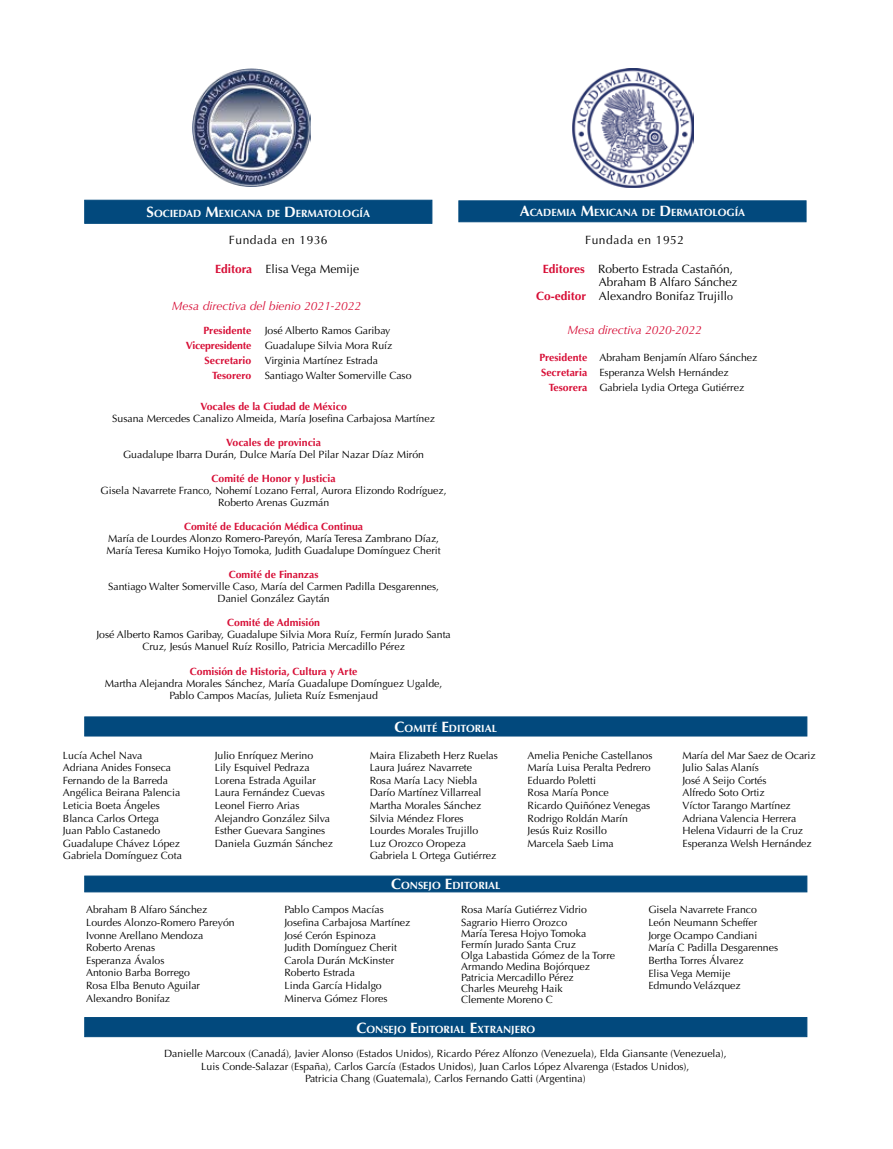
<style>
.page{position:relative;width:893px;height:1149px;background:#fff}
.page>*{position:absolute;margin:0;border:0;box-sizing:border-box;transform-origin:0 0}
.t1{font:12px "Optima";color:#000}
.t2{font:italic 12px "Optima";color:#d70e36}
.t3{font:12px "Optima";letter-spacing:.05em;color:#000}
.t4{font:10.5px/12.6px "Optima";color:#000}
.t5{font:700 10.5px/15px "Optima";color:#d70e36;text-align:right}
.t6{font:700 10.5px "Optima";color:#fff}
.s1{font-size:15px}
.s2{font-weight:700;color:#d70e36}
.s3{font-size:10.5px}
</style>
<div class="page">
<div style="left:84px;top:200px;width:348px;height:24px;background:#02497d;border:1px solid #02497d"></div>
<div style="left:458px;top:200px;width:348px;height:22px;background:#02497d;border:1px solid #02497d"></div>
<div style="left:84px;top:716px;width:723px;height:20px;background:#02497d;border:1px solid #02497d"></div>
<div style="left:84px;top:875px;width:723px;height:17px;background:#02497d;border:1px solid #02497d"></div>
<div style="left:84px;top:1016px;width:723px;height:20px;background:#02497d;border:1px solid #02497d"></div>
<img style="left:192px;top:68px;width:118px;height:118px">
<img style="left:572px;top:68px;width:121px;height:119px">
<p class="t6" style="left:147px;top:207px;width:225px"><span class="s1">S</span>OCIEDAD <span class="s1">M</span>EXICANA DE <span class="s1">D</span> ERMATOLOGÍA</p>
<p class="t6" style="left:520px;top:206px;width:227px"><span class="s1">A</span>CADEMIA <span class="s1">M</span>EXICANA DE <span class="s1">D</span> ERMATOLOGÍA</p>
<p class="t3" style="left:229px;top:233px;width:100px">Fundada en 1936</p>
<p class="t1" style="left:215px;top:261px;width:146px"><span class="s2">Editora</span> Elisa Vega Memije</p>
<p class="t3" style="left:585px;top:233px;width:101px">Fundada en 1952</p>
<p class="t1" style="left:543px;top:261px;width:192px"><span class="s2">Editores</span> Roberto Estrada Castañón,</p>
<p class="t1" style="left:599px;top:275px;width:140px">Abraham B Alfaro Sánchez</p>
<p class="t1" style="left:536px;top:288px;width:199px"><span class="s2">Co-editor</span> Alexandro Bonifaz Trujill<span class="s3">o</span></p>
<p class="t2" style="left:172px;top:299px;width:191px">Mesa directiva del bienio 2021-2022</p>
<p class="t5" style="left:186px;top:323px;width:67px">Presidente<br>Vicepresidente<br>Secretario<br>Tesorero</p>
<p class="t4" style="left:265px;top:323px;width:148px;line-height:15px">José Alberto Ramos Garibay<br>Guadalupe Silvia Mora Ruíz<br>Virginia Martínez Estrada<br>Santiago Walter Somerville Caso</p>
<p class="t5" style="left:200px;top:399px;width:148px">Vocales de la Ciudad de México</p>
<p class="t4" style="left:112px;top:412px;width:324px">Susana Mercedes Canalizo Almeida, María Josefina Carbajosa Martínez</p>
<p class="t5" style="left:226px;top:435px;width:97px">Vocales de provincia</p>
<p class="t4" style="left:123px;top:448px;width:302px">Guadalupe Ibarra Durán, Dulce María Del Pilar Nazar Díaz Mirón</p>
<p class="t5" style="left:212px;top:471px;width:126px">Comité de Honor y Justicia</p>
<p class="t4" style="left:101px;top:485px;width:347px;line-height:12px;text-align:center">Gisela Navarrete Franco, Nohemí Lozano Ferral, Aurora Elizondo Rodríguez,<br>Roberto Arenas Guzmán</p>
<p class="t5" style="left:184px;top:519px;width:181px">Comité de Educación Médica Continua</p>
<p class="t4" style="left:107px;top:533px;width:336px;line-height:12px">María de Lourdes Alonzo Romero-Pareyón, María Teresa Zambrano Díaz,<br>María Teresa Kumiko Hojyo Tomoka, Judith Guadalupe Domínguez Cherit</p>
<p class="t5" style="left:229px;top:567px;width:91px">Comité de Finanzas</p>
<p class="t4" style="left:108px;top:581px;width:332px;line-height:12px;text-align:center">Santiago Walter Somerville Caso, María del Carmen Padilla Desgarennes,<br>Daniel González Gaytán</p>
<p class="t5" style="left:227px;top:615px;width:94px">Comité de Admisión</p>
<p class="t4" style="left:96px;top:629px;width:356px;line-height:12px;text-align:center">José Alberto Ramos Garibay, Guadalupe Silvia Mora Ruíz, Fermín Jurado Santa<br>Cruz, Jesús Manuel Ruíz Rosillo, Patricia Mercadillo Pérez</p>
<p class="t5" style="left:190px;top:663px;width:169px">Comisión de Historia, Cultura y Arte</p>
<p class="t4" style="left:105px;top:677px;width:339px;line-height:12px;text-align:center">Martha Alejandra Morales Sánchez, María Guadalupe Domínguez Ugalde,<br>Pablo Campos Macías, Julieta Ruíz Esmenjaud</p>
<p class="t6" style="left:395px;top:722px;width:104px"><span class="s1">C</span>OMITÉ <span class="s1">E</span> DITORIAL</p>
<p class="t4" style="left:63px;top:748px;width:121px">Lucía Achel Nava<br>Adriana Anides Fonseca<br>Fernando de la Barreda<br>Angélica Beirana Palencia<br>Leticia Boeta Ángeles<br>Blanca Carlos Ortega<br>Juan Pablo Castanedo<br>Guadalupe Chávez López<br>Gabriela Domínguez Cota</p>
<p class="t4" style="left:370px;top:748px;width:130px">Maira Elizabeth Herz Ruelas<br>Laura Juárez Navarrete<br>Rosa María Lacy Niebla<br>Darío Martínez Villarreal<br>Martha Morales Sánchez<br>Silvia Méndez Flores<br>Lourdes Morales Trujillo<br>Luz Orozco Oropeza<br>Gabriela L Ortega Gutiérrez</p>
<p class="t4" style="left:215px;top:748px;width:120px">Julio Enríquez Merino<br>Lily Esquivel Pedraza<br>Lorena Estrada Aguilar<br>Laura Fernández Cuevas<br>Leonel Fierro Arias<br>Alejandro González Silva<br>Esther Guevara Sangines<br>Daniela Guzmán Sánchez</p>
<p class="t6" style="left:391px;top:878px;width:111px"><span class="s1">C</span>ONSEJO <span class="s1">E</span> DITORIAL</p>
<p class="t2" style="left:567px;top:323px;width:136px">Mesa directiva 2020-2022</p>
<p class="t5" style="left:539px;top:350px;width:49px">Presidente<br>Secretaria<br>Tesorera</p>
<p class="t4" style="left:599px;top:350px;width:160px;line-height:15px">Abraham Benjamín Alfaro Sánchez<br>Esperanza Welsh Hernández<br>Gabriela Lydia Ortega Gutiérrez</p>
<p class="t4" style="left:528px;top:748px;width:126px">Amelia Peniche Castellanos<br>María Luisa Peralta Pedrero<br>Eduardo Poletti<br>Rosa María Ponce<br>Ricardo Quiñónez Venegas<br>Rodrigo Roldán Marín<br>Jesús Ruiz Rosillo<br>Marcela Saeb Lima</p>
<p class="t4" style="left:682px;top:748px;width:135px">María del Mar Saez de Ocariz<br>Julio Salas Alanís<br>José A Seijo Cortés<br>Alfredo Soto Ortiz<br>Víctor Tarango Martínez<br>Adriana Valencia Herrera<br>Helena Vidaurri de la Cruz<br>Esperanza Welsh Hernández</p>
<p class="t4" style="left:86px;top:903px;width:150px">Abraham B Alfaro Sánchez<br>Lourdes Alonzo-Romero Pareyón<br>Ivonne Arellano Mendoza<br>Roberto Arenas<br>Esperanza Ávalos<br>Antonio Barba Borrego<br>Rosa Elba Benuto Aguilar<br>Alexandro Bonifaz</p>
<p class="t4" style="left:284px;top:903px;width:127px">Pablo Campos Macías<br>Josefina Carbajosa Martínez<br>José Cerón Espinoza<br>Judith Domínguez Cherit<br>Carola Durán McKinster<br>Roberto Estrada<br>Linda García Hidalgo<br>Minerva Gómez Flores</p>
<p class="t4" style="left:461px;top:903px;width:127px">Rosa María Gutiérrez Vidrio<br>Sagrario Hierro Orozco</p>
<p class="t4" style="left:461px;top:927px;width:155px;line-height:10.9px">María Teresa Hojyo Tomoka<br>Fermín Jurado Santa Cruz<br>Olga Labastida Gómez de la Torre<br>Armando Medina Bojórquez<br>Patricia Mercadillo Pérez<br>Charles Meurehg Haik<br>Clemente Moreno C</p>
<p class="t6" style="left:356px;top:1023px;width:180px"><span class="s1">C</span>ONSEJO <span class="s1">E</span> DITORIAL <span class="s1">E</span>XTRANJERO</p>
<p class="t4" style="left:648px;top:903px;width:131px">Gisela Navarrete Franco<br>León Neumann Scheffer<br>Jorge Ocampo Candiani<br>María C Padilla Desgarennes<br>Bertha Torres Álvarez<br>Elisa Vega Memije<br>Edmundo Velázquez</p>
<p class="t4" style="left:164px;top:1046px;width:564px;text-align:center">Danielle Marcoux (Canadá), Javier Alonso (Estados Unidos), Ricardo Pérez Alfonzo (Venezuela), Elda Giansante (Venezuela),<br>Luis Conde-Salazar (España), Carlos García (Estados Unidos), Juan Carlos López Alvarenga (Estados Unidos),<br>Patricia Chang (Guatemala), Carlos Fernando Gatti (Argentina)</p>
</div>
